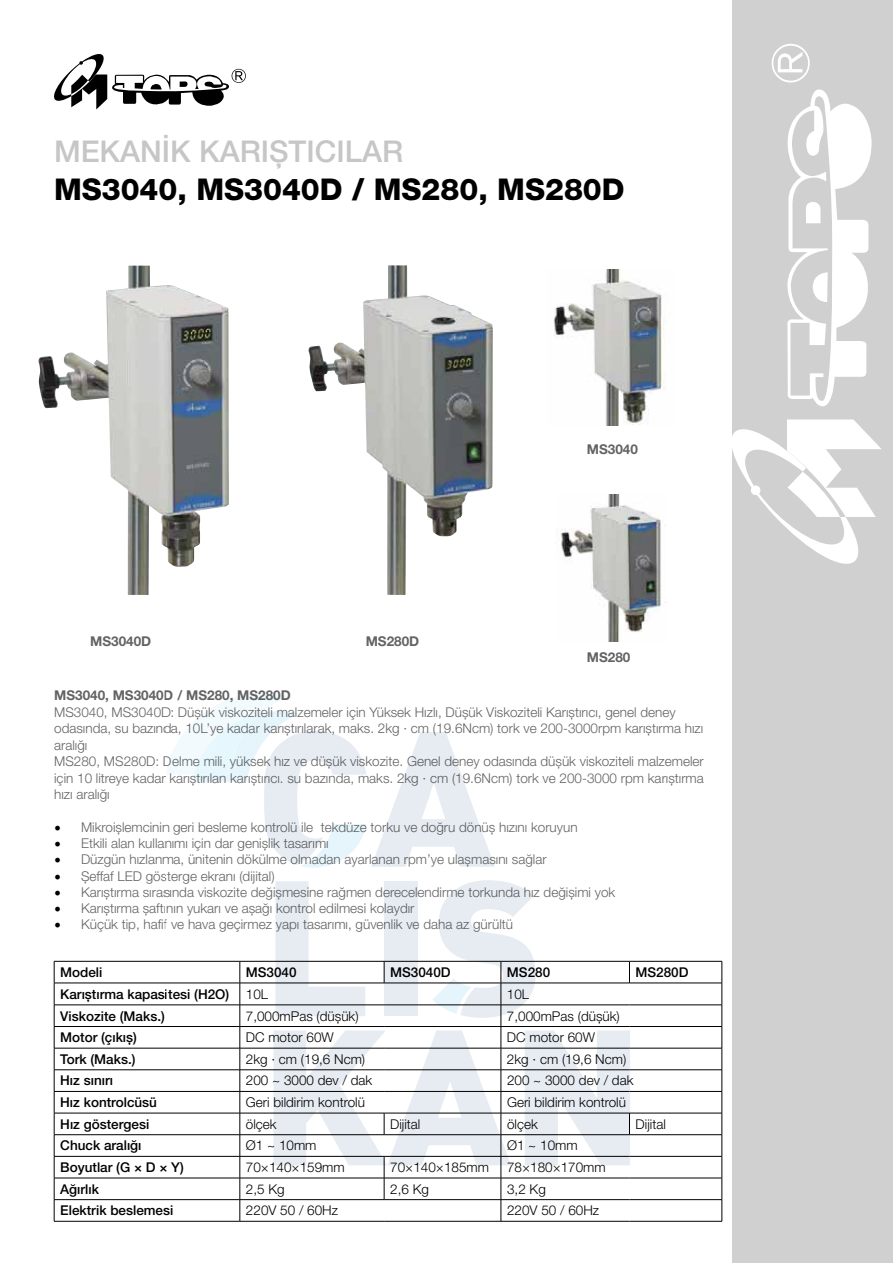
<style>
.page{position:relative;width:893px;height:1263px;background:#fff}
.page>*{position:absolute;margin:0;border:0;box-sizing:border-box;transform-origin:0 0}
.t1{font:800 30px "Helvetica Neue LT Pro";color:#000}
.t2{font:500 30px "Helvetica Neue LT Pro";color:#c6c6c6}
.t3{font:300 13.5px/16.5px "Helvetica Neue LT Pro";color:#646363}
.t4{font:300 13.5px "Helvetica Neue LT Pro";color:#000}
.t5{font:500 13.5px "Helvetica Neue LT Pro";color:#000}
.t6{font:700 13.5px "Helvetica Neue LT Pro";color:#646363}
.s1{font-family:"Minion Pro";font-weight:400;font-size:18px;color:#000}
.s2{font-weight:300}
</style>
<div class="page">
<div style="left:732px;top:0;width:161px;height:1263px;background:#d0d0d0"></div>
<svg style="left:772px;top:44px;width:38px;height:39px"></svg>
<svg style="left:732px;top:419px;width:149px;height:145px"></svg>
<svg style="left:787px;top:89px;width:85px;height:318px"></svg>
<hr style="left:54px;top:961px;width:186px;height:1px;background:#000">
<hr style="left:240px;top:961px;width:144px;height:1px;background:#000">
<hr style="left:629px;top:961px;width:93px;height:1px;background:#000">
<hr style="left:54px;top:983px;width:186px;height:1px;background:#000">
<hr style="left:240px;top:983px;width:144px;height:1px;background:#000">
<hr style="left:629px;top:983px;width:93px;height:1px;background:#000">
<hr style="left:54px;top:1004px;width:186px;height:1px;background:#000">
<hr style="left:240px;top:1004px;width:144px;height:1px;background:#000">
<hr style="left:629px;top:1004px;width:93px;height:1px;background:#000">
<hr style="left:54px;top:1026px;width:186px;height:1px;background:#000">
<hr style="left:240px;top:1026px;width:144px;height:1px;background:#000">
<hr style="left:629px;top:1026px;width:93px;height:1px;background:#000">
<hr style="left:54px;top:1048px;width:186px;height:1px;background:#000">
<hr style="left:240px;top:1048px;width:144px;height:1px;background:#000">
<hr style="left:629px;top:1048px;width:93px;height:1px;background:#000">
<hr style="left:54px;top:1069px;width:186px;height:1px;background:#000">
<hr style="left:240px;top:1069px;width:144px;height:1px;background:#000">
<hr style="left:629px;top:1069px;width:93px;height:1px;background:#000">
<hr style="left:54px;top:1091px;width:186px;height:1px;background:#000">
<hr style="left:240px;top:1091px;width:144px;height:1px;background:#000">
<hr style="left:629px;top:1091px;width:93px;height:1px;background:#000">
<hr style="left:54px;top:1113px;width:186px;height:1px;background:#000">
<hr style="left:240px;top:1113px;width:144px;height:1px;background:#000">
<hr style="left:629px;top:1113px;width:93px;height:1px;background:#000">
<hr style="left:54px;top:1134px;width:186px;height:1px;background:#000">
<hr style="left:240px;top:1134px;width:144px;height:1px;background:#000">
<hr style="left:629px;top:1134px;width:93px;height:1px;background:#000">
<hr style="left:54px;top:1156px;width:186px;height:1px;background:#000">
<hr style="left:240px;top:1156px;width:144px;height:1px;background:#000">
<hr style="left:629px;top:1156px;width:93px;height:1px;background:#000">
<hr style="left:54px;top:1178px;width:186px;height:1px;background:#000">
<hr style="left:240px;top:1178px;width:144px;height:1px;background:#000">
<hr style="left:629px;top:1178px;width:93px;height:1px;background:#000">
<hr style="left:54px;top:1199px;width:186px;height:1px;background:#000">
<svg style="left:54px;top:961px;width:1px;height:260px"></svg>
<hr style="left:240px;top:1199px;width:144px;height:1px;background:#000">
<svg style="left:240px;top:961px;width:1px;height:260px"></svg>
<hr style="left:629px;top:1199px;width:93px;height:1px;background:#000">
<svg style="left:722px;top:961px;width:1px;height:260px"></svg>
<hr style="left:54px;top:1221px;width:186px;height:1px;background:#000">
<hr style="left:240px;top:1221px;width:144px;height:1px;background:#000">
<hr style="left:384px;top:1221px;width:117px;height:1px;background:#000">
<hr style="left:501px;top:1221px;width:128px;height:1px;background:#000">
<hr style="left:629px;top:1221px;width:93px;height:1px;background:#000">
<svg style="left:54px;top:54px;width:192px;height:55px"></svg>
<img style="left:38px;top:266px;width:191px;height:329px">
<img style="left:553px;top:270px;width:113px;height:156px">
<img style="left:308px;top:265px;width:185px;height:330px">
<img style="left:561px;top:494px;width:100px;height:148px">
<svg style="left:273px;top:880px;width:357px;height:341px"></svg>
<svg style="left:166px;top:693px;width:329px;height:175px"></svg>
<h1 class="t2" style="left:54px;top:134px;width:351px">MEKANİK KARIŞTICILAR</h1>
<h1 class="t1" style="left:54px;top:171px;width:572px">MS3040, MS3040D / MS280, MS280D</h1>
<p class="t6" style="left:90px;top:633px;width:63px">MS3040D</p>
<p class="t6" style="left:366px;top:633px;width:55px">MS280D</p>
<p class="t6" style="left:587px;top:440px;width:53px">MS3040</p>
<p class="t6" style="left:587px;top:649px;width:45px">MS280</p>
<p class="t6" style="left:54px;top:687px;width:238px">MS3040, MS3040D / MS280, MS280D</p>
<p class="t3" style="left:54px;top:703px;width:651px">MS3040, MS3040D: Düşük viskoziteli malzemeler için Yüksek Hızlı, Düşük Viskoziteli Karıştırıcı, genel deney odasında, su bazında, 10L’ye kadar karıştırılarak, maks. 2kg · cm (19.6Ncm) tork ve 200-3000rpm karıştırma hızı aralığı<br>MS280, MS280D: Delme mili, yüksek hız ve düşük viskozite. Genel deney odasında düşük viskoziteli malzemeler için 10 litreye kadar karıştırılan karıştırıcı. su bazında, maks. 2kg · cm (19.6Ncm) tork ve 200-3000 rpm karıştırma hızı aralığı</p>
<p class="t3" style="left:54px;top:819px;width:525px"><span class="s1">•</span> Mikroişlemcinin geri besleme kontrolü ile tekdüze torku ve doğru dönüş hızını koruyun</p>
<p class="t3" style="left:54px;top:835px;width:276px"><span class="s1">•</span> Etkili alan kullanımı için dar genişlik tasarımı</p>
<p class="t3" style="left:54px;top:851px;width:494px"><span class="s1">•</span> Düzgün hızlanma, ünitenin dökülme olmadan ayarlanan rpm’ye ulaşmasını sağlar</p>
<p class="t3" style="left:54px;top:867px;width:222px"><span class="s1">•</span> Şeffaf LED gösterge ekranı (dijital)</p>
<p class="t3" style="left:54px;top:883px;width:563px"><span class="s1">•</span> Karıştırma sırasında viskozite değişmesine rağmen derecelendirme torkunda hız değişimi yok</p>
<p class="t3" style="left:54px;top:900px;width:362px"><span class="s1">•</span> Karıştırma şaftının yukarı ve aşağı kontrol edilmesi kolaydır</p>
<p class="t3" style="left:54px;top:916px;width:461px"><span class="s1">•</span> Küçük tip, hafif ve hava geçirmez yapı tasarımı, güvenlik ve daha az gürültü</p>
<p class="t5" style="left:60px;top:964px;width:44px">Modeli</p>
<p class="t5" style="left:246px;top:964px;width:52px">MS3040</p>
<p class="t5" style="left:390px;top:964px;width:62px">MS3040D</p>
<p class="t5" style="left:507px;top:964px;width:45px">MS280</p>
<p class="t5" style="left:635px;top:964px;width:55px">MS280D</p>
<p class="t5" style="left:60px;top:986px;width:209px">Karıştırma kapasitesi (H2O) <span class="s2">10L</span></p>
<p class="t4" style="left:507px;top:985px;width:24px">10L</p>
<p class="t5" style="left:60px;top:1008px;width:106px">Viskozite (Maks.)</p>
<p class="t4" style="left:246px;top:1007px;width:114px">7,000mPas (düşük)</p>
<p class="t4" style="left:507px;top:1007px;width:114px">7,000mPas (düşük)</p>
<p class="t5" style="left:60px;top:1029px;width:78px">Motor (çıkış)</p>
<p class="t4" style="left:246px;top:1029px;width:90px">DC motor 60W</p>
<p class="t4" style="left:507px;top:1029px;width:90px">DC motor 60W</p>
<p class="t5" style="left:60px;top:1051px;width:77px">Tork (Maks.)</p>
<p class="t4" style="left:246px;top:1051px;width:121px">2kg · cm (19,6 Ncm)</p>
<p class="t4" style="left:507px;top:1051px;width:121px">2kg · cm (19,6 Ncm)</p>
<p class="t5" style="left:60px;top:1072px;width:54px">Hız sınırı</p>
<p class="t4" style="left:246px;top:1072px;width:128px">200 ~ 3000 dev / dak</p>
<p class="t4" style="left:507px;top:1072px;width:128px">200 ~ 3000 dev / dak</p>
<p class="t5" style="left:60px;top:1094px;width:98px">Hız kontrolcüsü</p>
<p class="t4" style="left:246px;top:1094px;width:121px">Geri bildirim kontrolü</p>
<p class="t4" style="left:507px;top:1094px;width:121px">Geri bildirim kontrolü</p>
<p class="t5" style="left:60px;top:1116px;width:91px">Hız göstergesi</p>
<p class="t4" style="left:246px;top:1116px;width:32px">ölçek</p>
<p class="t4" style="left:390px;top:1116px;width:32px">Dijital</p>
<p class="t4" style="left:507px;top:1116px;width:32px">ölçek</p>
<p class="t4" style="left:636px;top:1116px;width:32px">Dijital</p>
<p class="t5" style="left:60px;top:1137px;width:83px">Chuck aralığı</p>
<p class="t4" style="left:246px;top:1137px;width:72px">Ø1 ~ 10mm</p>
<p class="t4" style="left:507px;top:1137px;width:72px">Ø1 ~ 10mm</p>
<p class="t5" style="left:60px;top:1159px;width:125px">Boyutlar (G × D × Y)</p>
<p class="t4" style="left:246px;top:1159px;width:100px">70×140×159mm</p>
<p class="t4" style="left:390px;top:1159px;width:100px">70×140×185mm</p>
<p class="t4" style="left:507px;top:1159px;width:100px">78×180×170mm</p>
<p class="t5" style="left:60px;top:1181px;width:40px">Ağırlık</p>
<p class="t4" style="left:246px;top:1180px;width:40px">2,5 Kg</p>
<p class="t4" style="left:390px;top:1180px;width:40px">2,6 Kg</p>
<p class="t4" style="left:507px;top:1180px;width:40px">3,2 Kg</p>
<p class="t5" style="left:60px;top:1202px;width:115px">Elektrik beslemesi</p>
<p class="t4" style="left:246px;top:1202px;width:94px">220V 50 / 60Hz</p>
<p class="t4" style="left:507px;top:1202px;width:94px">220V 50 / 60Hz</p>
</div>
